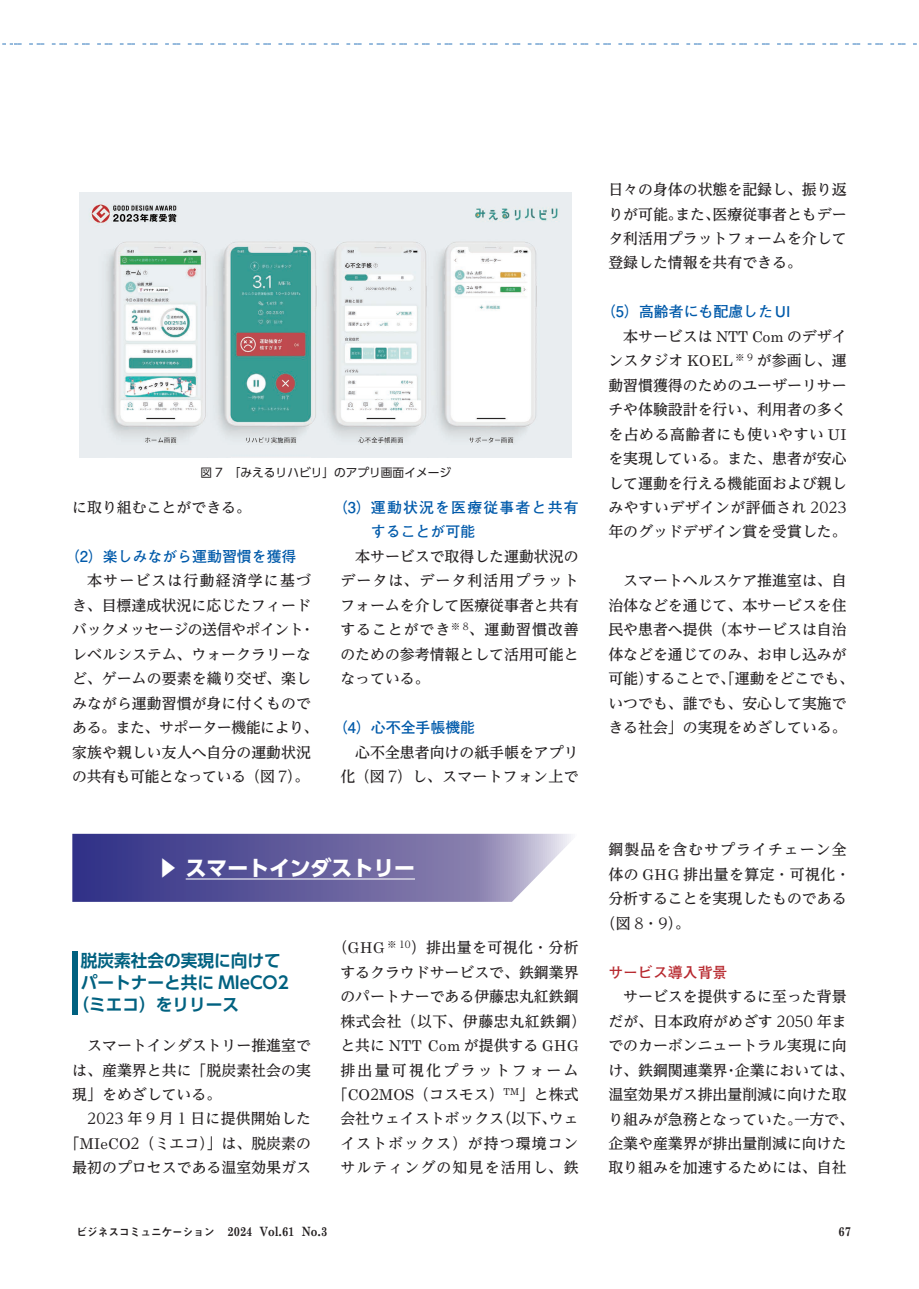
<style>
.page{position:relative;width:919px;height:1289px;background:#fff}
.page>*{position:absolute;margin:0;border:0;box-sizing:border-box;transform-origin:0 0}
.t1{font:700 21.3px "UD Shin Go Pro";color:#fff}
.t2{font:700 16.95px "UD Shin Go Pro De";color:#006180}
.t3{font:500 14.85px/24.5px "UD Reimin Pro";color:#231f20;text-align:justify}
.t4{font:500 14.85px/24.5px "UD Reimin Pro";letter-spacing:.07em;color:#231f20;text-align:center}
.t5{font:700 14.85px "Futo Go B101 Pro";color:#015aaa}
.t6{font:700 14.85px/24.5px "Futo Go B101 Pro";letter-spacing:.08em;color:#015aaa}
.t7{font:14.85px "Century Sb SI";letter-spacing:.03em;color:#231f20}
.t8{font:500 14.85px "UD Reimin Pro";letter-spacing:.03em;color:#231f20}
.t9{font:700 14.85px "Futo Go B101 Pro";color:#b7282e}
.t10{font:12.75px "Century Sb Bold SI";color:#231f20;scale:.85 1}
.t11{font:11.7px "UD Shin Go Pro";color:#231f20}
.s1{font-weight:400}
.s2{font-family:"Century Sb SI";font-weight:400}
.s3{font-family:"UD Reimin Pro";font-weight:500}
.s4{font-family:"Midashi Go Pro MB31";font-size:10.65px}
</style>
<div class="page">
<svg style="left:2px;top:44px;width:915px;height:1px"></svg>
<img style="left:80px;top:193px;width:491px;height:264px">
<svg style="left:72px;top:833px;width:499px;height:68px;background:#726da6"></svg>
<hr style="left:186px;top:878px;width:229px;height:1px;background:#fff">
<div style="left:72px;top:950px;width:5px;height:64px;background:#006180"></div>
<p class="t11" style="left:201px;top:463px;width:252px">図 7　「みえるリハビリ」のアプリ画面イメージ</p>
<p class="t3" style="left:72px;top:494px;width:180px">に取り組むことができる。</p>
<p class="t5" style="left:65px;top:544px;width:233px">（2）楽しみながら運動習慣を獲得</p>
<p class="t3" style="left:72px;top:568px;width:248px;text-align:left;text-indent:15px">本サービスは行動経済学に基づき、目標達成状況に応じたフィードバックメッセージの送信やポイント<span class="s1">・</span>レベルシステム、ウォークラリーなど、ゲームの要素を織り交ぜ、楽しみながら運動習慣が身に付くものである。また、サポーター機能により、家族や親しい友人へ自分の運動状況の共有も可能となっている（図 <span class="s1">7</span>）。</p>
<p class="t6" style="left:371px;top:493px;width:209px;text-indent:-38px">（3） 運動状況を医療従事者と共有することが可能</p>
<p class="t3" style="left:340px;top:543px;width:240px;text-indent:15px">本サービスで取得した運動状況のデータは、データ利活用プラットフォームを介して医療従事者と共有することができ<sup>※</sup> <sup>8</sup>、運動習慣改善のための参考情報として活用可能となっている。</p>
<p class="t5" style="left:333px;top:715px;width:144px">（4）心不全手帳機能</p>
<p class="t3" style="left:340px;top:739px;width:240px;text-align:right">心不全患者向けの紙手帳をアプリ化（図 <span class="s1">7</span>）し、スマートフォン上で</p>
<h1 class="t1" style="left:158px;top:850px;width:259px">▶ スマートインダストリー</h1>
<p class="t2" style="left:81px;top:946px;width:202px">脱炭素社会の実現に向けて</p>
<p class="t2" style="left:81px;top:968px;width:209px">パートナーと共に MIeCO2</p>
<p class="t2" style="left:72px;top:991px;width:168px">（ミエコ）をリリース</p>
<p class="t3" style="left:72px;top:1032px;width:240px;text-indent:15px">スマートインダストリー推進室では、産業界と共に「脱炭素社会の実現」をめざしている。</p>
<p class="t3" style="left:65px;top:1106px;width:247px;text-align:right"><span class="s1">2023</span> 年 <span class="s1">9</span> 月 <span class="s1">1</span> 日に提供開始した「<span class="s2">MIeCO</span><span class="s1">2</span>（ミエコ）」は、脱炭素の最初のプロセスである温室効果ガス</p>
<p class="t3" style="left:333px;top:935px;width:255px;text-align:center">（<span class="s2">GHG</span> <sup>※</sup> <sup>10</sup>）排出量を可視化<span class="s1">・</span>分析するクラウドサービスで、鉄鋼業界のパートナーである伊藤忠丸紅鉄鋼株式会社（以下、伊藤忠丸紅鉄鋼）</p>
<p class="t7" style="left:340px;top:1033px;width:240px"><span class="s3">と共に</span> NTT Com <span class="s3">が提供する</span> GHG</p>
<p class="t4" style="left:333px;top:1057px;width:247px">排出量可視化プラットフォーム「<span class="s2">CO</span><span class="s1">2</span><span class="s2">MOS</span>（コスモス）<sup>TM</sup>」と株式会社ウェイストボックス（以下、ウェイストボックス）が持つ環境コンサルティングの知見を活用し、鉄</p>
<p class="t3" style="left:608px;top:177px;width:240px">日々の身体の状態を記録し、振り返りが可能。また、医療従事者ともデータ利活用プラットフォームを介して登録した情報を共有できる。</p>
<p class="t5" style="left:601px;top:300px;width:191px">（5）高齢者にも配慮したUI</p>
<p class="t3" style="left:608px;top:323px;width:240px;text-indent:15px">本サービスは <span class="s2">NTT Com</span> のデザインスタジオ <span class="s2">KOEL</span> <sup>※</sup> <sup>9</sup> が参画し、運動習慣獲得のためのユーザーリサーチや体験設計を行い、利用者の多くを占める高齢者にも使いやすい <span class="s2">UI</span>を実現している。また、患者が安心して運動を行える機能面および親しみやすいデザインが評価され <span class="s1">2023</span>年のグッドデザイン賞を受賞した。</p>
<p class="t3" style="left:608px;top:568px;width:247px;text-align:center">スマートヘルスケア推進室は、自<br>治体などを通じて、本サービスを住民や患者へ提供（本サービスは自治体などを通じてのみ、お申し込みが可能）することで、「運動をどこでも、いつでも、誰でも、安心して実施できる社会」の実現をめざしている。</p>
<p class="t4" style="left:608px;top:837px;width:240px">鋼製品を含むサプライチェーン全</p>
<p class="t8" style="left:608px;top:862px;width:243px">体の <span class="s2">GHG</span> 排出量を算定<span class="s1">・</span>可視化<span class="s1">・</span></p>
<p class="t3" style="left:608px;top:886px;width:240px">分析することを実現したものである</p>
<p class="t3" style="left:601px;top:910px;width:90px">（図 <span class="s1">8・9</span>）。</p>
<p class="t9" style="left:608px;top:960px;width:121px">サービス導入背景</p>
<p class="t3" style="left:608px;top:984px;width:247px;text-align:center">サービスを提供するに至った背景<br>だが、日本政府がめざす <span class="s1">2050</span> 年までのカーボンニュートラル実現に向け、鉄鋼関連業界<span class="s1">・</span>企業においては、温室効果ガス排出量削減に向けた取り組みが急務となっていた。一方で、企業や産業界が排出量削減に向けた取り組みを加速するためには、自社</p>
<p class="t10" style="left:77px;top:1221px;width:296px"><span class="s4">ビジネスコミュニケーション</span> 2024 Vol.61 No.3</p>
<p class="t10" style="left:838px;top:1221px;width:16px">67</p>
</div>
